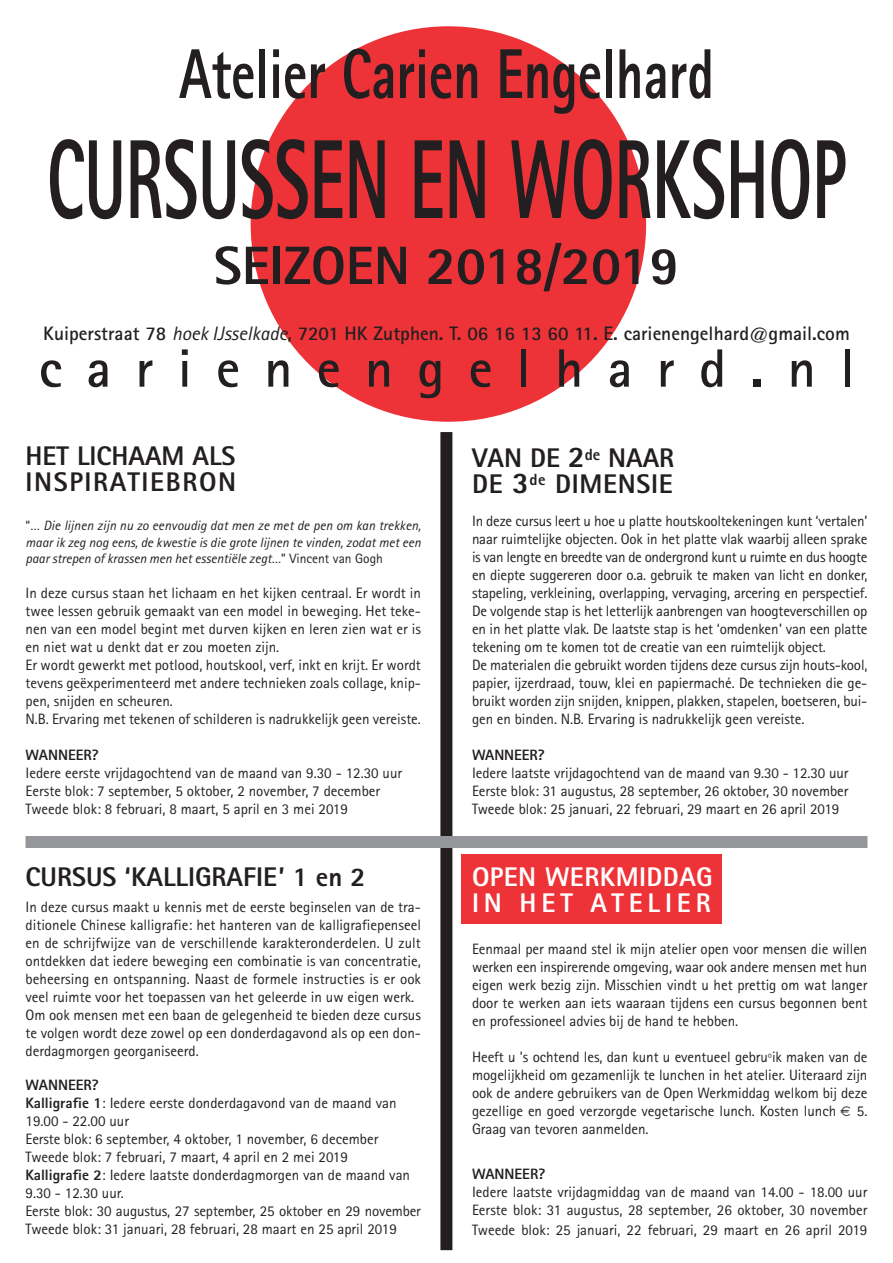
<style>
.page{position:relative;width:893px;height:1263px;background:#fff}
.page>*{position:absolute;margin:0;border:0;box-sizing:border-box;transform-origin:0 0}
.t1{font:800 112.5px "Rotis Sans Serif";color:#231f20;scale:.6 1}
.t2{font:800 70.5px "Rotis Sans Serif";color:#231f20;scale:.75 1}
.t3{font:700 54px "Rotis Sans Serif";letter-spacing:.45em;color:#231f20}
.t4{font:800 54px "Rotis Sans Serif";color:#231f20}
.t5{font:800 27px/25.5px "Rotis Sans Serif";letter-spacing:.06em;color:#231f20}
.t6{font:800 27px/25.5px "Rotis Sans Serif";letter-spacing:.015em;color:#fff}
.t7{font:800 27px/25.5px "Rotis Sans Serif";letter-spacing:.025em;color:#231f20}
.t8{font:800 27px "Rotis Sans Serif";color:#231f20}
.t9{font:700 19.5px "Rotis Sans Serif";color:#231f20}
.t10{font:15px/18px "Rotis Sans Serif";color:#231f20}
.t11{font:800 15px "Rotis Sans Serif";color:#231f20}
.t12{font:italic 13.5px/16.5px "Rotis Sans Serif";color:#231f20;text-align:justify}
.s1{font-weight:400;font-style:italic}
.s2{font-style:normal}
.s3{font-weight:800}
.s4{font-size:30px}
</style>
<div class="page">
<div style="left:461px;top:855px;width:261px;height:69px;background:#ee3338"></div>
<div style="left:251px;top:26px;width:395px;height:396px;background:#ee3338;border-radius:50%"></div>
<div style="left:440px;top:432px;width:12px;height:818px;background:#231f20"></div>
<div style="left:26px;top:836px;width:841px;height:12px;background:#949699"></div>
<h2 class="t2" style="left:179px;top:49px;width:714px">Atelier Carien Engelhard</h2>
<h1 class="t1" style="left:47px;top:140px;width:1333px">CURSUSSEN EN WORKSHOP</h1>
<h3 class="t4" style="left:214px;top:247px;width:467px">SEIZOEN 2018/2019</h3>
<h3 class="t9" style="left:43px;top:326px;width:808px">Kuiperstraat 78 <span class="s1">hoek IJsselkade</span>, 7201 HK Zutphen. T. 06 16 13 60 11. E. carienengelhard@gmail.com</h3>
<h3 class="t3" style="left:39px;top:349px;width:817px">carienengelhard.nl</h3>
<h3 class="t5" style="left:26px;top:446px;width:212px">HET LICHAAM ALS<br>INSPIRATIEBRON</h3>
<p class="t12" style="left:26px;top:519px;width:397px"><span class="s2">“…</span> Die lijnen zijn nu zo eenvoudig dat men ze met de pen om kan trekken, maar ik zeg nog eens, de kwestie is die grote lijnen te vinden, zodat met een paar strepen of krassen men het essentiële zegt<span class="s2">…” Vincent van Gogh</span></p>
<p class="t10" style="left:26px;top:586px;width:397px">In deze cursus staan het lichaam en het kijken centraal. Er wordt in twee lessen gebruik gemaakt van een model in beweging. Het teke&shy;nen van een model begint met durven kijken en leren zien wat er is en niet wat u denkt dat er zou moeten zijn.<br>Er wordt gewerkt met potlood, houtskool, verf, inkt en krijt. Er wordt tevens geëxperimenteerd met andere technieken zoals collage, knip&shy;pen, snijden en scheuren.<br>N.B. Ervaring met tekenen of schilderen is nadrukkelijk geen vereiste.</p>
<p class="t11" style="left:26px;top:750px;width:75px">WANNEER?</p>
<p class="t10" style="left:26px;top:766px;width:378px">Iedere eerste vrijdagochtend van de maand van 9.30 - 12.30 uur<br>Eerste blok: 7 september, 5 oktober, 2 november, 7 december<br>Tweede blok: 8 februari, 8 maart, 5 april en 3 mei 2019</p>
<h3 class="t8" style="left:26px;top:867px;width:341px">CURSUS ‘KALLIGRAFIE’ 1 en 2</h3>
<p class="t10" style="left:26px;top:899px;width:397px">In deze cursus maakt u kennis met de eerste beginselen van de tra&shy;ditionele Chinese kalligrafie: het hanteren van de kalligrafiepenseel en de schrijfwijze van de verschillende karakteronderdelen. U zult ontdekken dat iedere beweging een combinatie is van concentratie, beheersing en ontspanning. Naast de formele instructies is er ook veel ruimte voor het toepassen van het geleerde in uw eigen werk.<br>Om ook mensen met een baan de gelegenheid te bieden deze cursus te volgen wordt deze zowel op een donderdagavond als op een don&shy;derdagmorgen georganiseerd.</p>
<p class="t10" style="left:26px;top:1077px;width:397px"><span class="s3">WANNEER?<br>Kalligrafie 1</span>: Iedere eerste donderdagavond van de maand van 19.00 - 22.00 uur<br>Eerste blok: 6 september, 4 oktober, 1 november, 6 december Tweede blok: 7 februari, 7 maart, 4 april en 2 mei 2019<br><span class="s3">Kalligrafie 2</span>: Iedere laatste donderdagmorgen van de maand van 9.30 - 12.30 uur.<br>Eerste blok: 30 augustus, 27 september, 25 oktober en 29 november Tweede blok: 31 januari, 28 februari, 28 maart en 25 april 2019</p>
<h3 class="t7" style="left:472px;top:448px;width:204px">VAN DE <span class="s4">2</span><sup>de</sup> NAAR<br>DE <span class="s4">3</span><sup>de</sup> DIMENSIE</h3>
<p class="t10" style="left:472px;top:513px;width:397px">In deze cursus leert u hoe u platte houtskooltekeningen kunt ‘vertalen’ naar ruimtelijke objecten. Ook in het platte vlak waarbij alleen sprake is van lengte en breedte van de ondergrond kunt u ruimte en dus hoogte en diepte suggereren door o.a. gebruik te maken van licht en donker, stapeling, verkleining, overlapping, vervaging, arcering en perspectief.<br>De volgende stap is het letterlijk aanbrengen van hoogteverschillen op en in het platte vlak. De laatste stap is het ‘omdenken’ van een platte tekening om te komen tot de creatie van een ruimtelijk object.<br>De materialen die gebruikt worden tijdens deze cursus zijn houts-kool, papier, ijzerdraad, touw, klei en papiermaché. De technieken die ge&shy;bruikt worden zijn snijden, knippen, plakken, stapelen, boetseren, bui&shy;gen en binden. N.B. Ervaring is nadrukkelijk geen vereiste.</p>
<p class="t11" style="left:472px;top:749px;width:74px">WANNEER?</p>
<p class="t10" style="left:472px;top:765px;width:378px;text-align:justify">Iedere laatste vrijdagochtend van de maand van 9.30 - 12.30 uur Eerste blok: 31 augustus, 28 september, 26 oktober, 30 november Tweede blok: 25 januari, 22 februari, 29 maart en 26 april 2019</p>
<h3 class="t6" style="left:472px;top:867px;width:242px">OPEN WERKMIDDAG<br>IN HET ATELIER</h3>
<p class="t10" style="left:472px;top:941px;width:397px;text-align:justify">Eenmaal per maand stel ik mijn atelier open voor mensen die willen werken een inspirerende omgeving, waar ook andere mensen met hun eigen werk bezig zijn. Misschien vindt u het prettig om wat langer door te werken aan iets waaraan tijdens een cursus begonnen bent en professioneel advies bij de hand te hebben.</p>
<p class="t10" style="left:472px;top:1049px;width:397px;text-align:justify">Heeft u 's ochtend les, dan kunt u eventueel gebruºik maken van de mogelijkheid om gezamenlijk te lunchen in het atelier. Uiteraard zijn ook de andere gebruikers van de Open Werkmiddag welkom bij deze gezellige en goed verzorgde vegetarische lunch. Kosten lunch</p>
<p class="t10" style="left:857px;top:1103px;width:12px">5.</p>
<p class="t10" style="left:472px;top:1121px;width:178px">Graag van tevoren aanmelden.</p>
<p class="t11" style="left:472px;top:1168px;width:75px">WANNEER?</p>
<p class="t10" style="left:472px;top:1184px;width:397px">Iedere laatste vrijdagmiddag van de maand van 14.00 - 18.00 uur<br>Eerste blok: 31 augustus, 28 september, 26 oktober, 30 november</p>
<p class="t10" style="left:472px;top:1222px;width:397px">Tweede blok: 25 januari, 22 februari, 29 maart en 26 april 2019</p>
</div>
